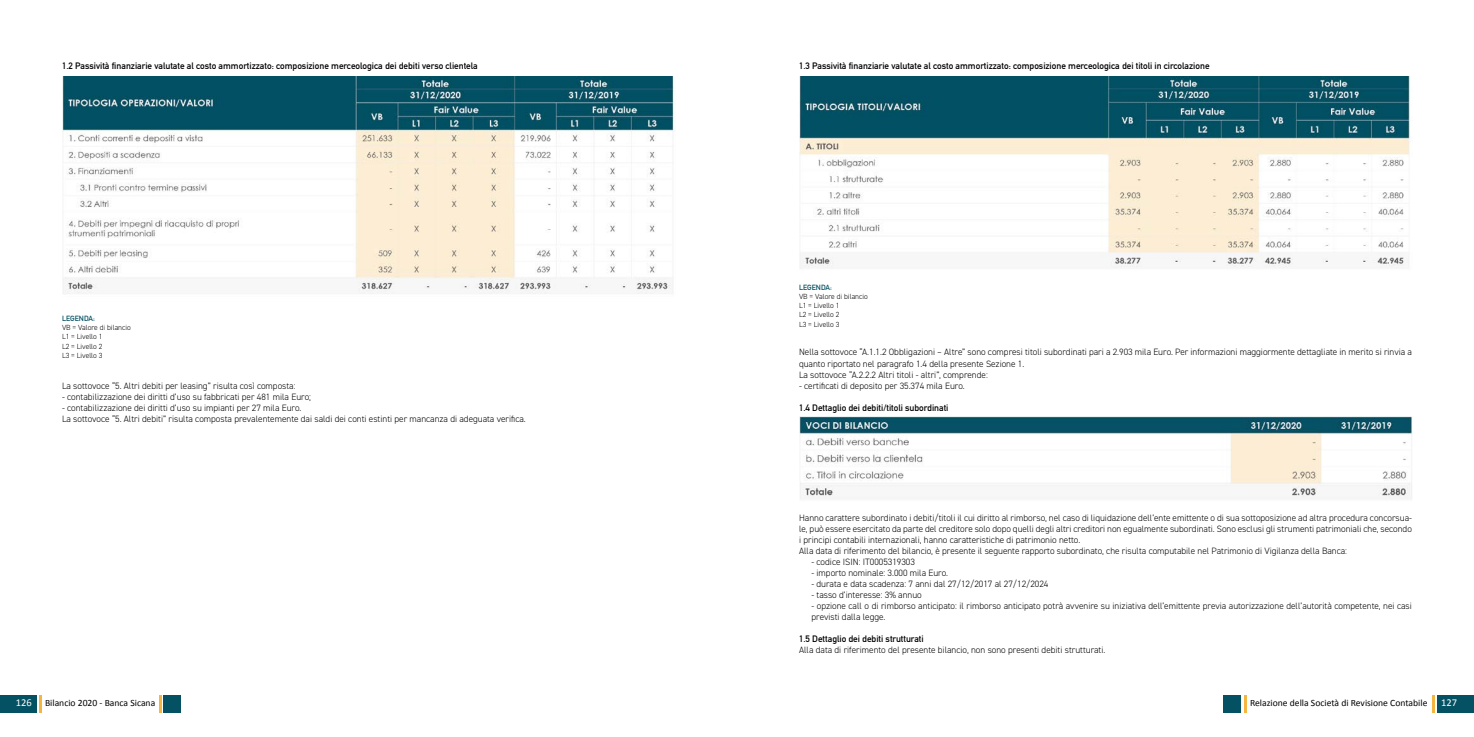
<style>
.page{position:relative;width:1474px;height:737px;background:#fff}
.page>*{position:absolute;margin:0;border:0;box-sizing:border-box;transform-origin:0 0}
.t1{font:10.5px "Calibri";color:#fff}
.t2{font:9.62px "Calibri";color:#000}
.t3{font:300 9.19px/11px "DIN2014";color:#000}
.t4{font:700 9.19px "DIN Alternate";color:#000}
.t5{font:300 7.44px/9.2px "DIN2014";color:#000}
.t6{font:700 7.44px "DIN Alternate";color:#035163}
</style>
<div class="page">
<div style="left:0;top:694px;width:37px;height:18px;background:#035163"></div>
<svg style="left:40px;top:695px;width:2px;height:17px"></svg>
<svg style="left:159px;top:695px;width:2px;height:17px"></svg>
<div style="left:164px;top:694px;width:17px;height:18px;background:#035163"></div>
<div style="left:1436px;top:694px;width:37px;height:18px;background:#035163"></div>
<hr style="left:1431px;top:694px;width:3px;height:18px;background:#f5b541">
<hr style="left:1243px;top:694px;width:3px;height:18px;background:#f5b541">
<div style="left:1223px;top:694px;width:18px;height:18px;background:#035163"></div>
<img style="left:62px;top:76px;width:613px;height:218px">
<img style="left:799px;top:76px;width:612px;height:193px">
<img style="left:799px;top:417px;width:613px;height:82px">
<p class="t4" style="left:62px;top:59px;width:417px">1.2 Passività finanziarie valutate al costo ammortizzato: composizione merceologica dei debiti verso clientela</p>
<p class="t6" style="left:62px;top:313px;width:34px">LEGENDA:</p>
<p class="t5" style="left:62px;top:323px;width:70px">VB = Valore di bilancio<br>L1 = Livello 1<br>L2 = Livello 2<br>L3 = Livello 3</p>
<p class="t3" style="left:62px;top:380px;width:235px">La sottovoce “5. Altri debiti per leasing” risulta così composta:</p>
<p class="t3" style="left:62px;top:391px;width:250px">- contabilizzazione dei diritti d’uso su fabbricati per 481 mila Euro;</p>
<p class="t3" style="left:62px;top:402px;width:465px">- contabilizzazione dei diritti d’uso su impianti per 27 mila Euro.<br>La sottovoce “5. Altri debiti” risulta composta prevalentemente dai saldi dei conti estinti per mancanza di adeguata verifica.</p>
<p class="t4" style="left:799px;top:59px;width:412px">1.3 Passività finanziarie valutate al costo ammortizzato: composizione merceologica dei titoli in circolazione</p>
<p class="t6" style="left:799px;top:281px;width:34px">LEGENDA:</p>
<p class="t5" style="left:799px;top:292px;width:70px">VB = Valore di bilancio<br>L1 = Livello 1<br>L2 = Livello 2<br>L3 = Livello 3</p>
<p class="t3" style="left:799px;top:347px;width:614px">Nella sottovoce “A.1.1.2 Obbligazioni – Altre” sono compresi titoli subordinati pari a 2.903 mila Euro. Per informazioni maggiormente dettagliate in merito si rinvia a quanto riportato nel paragrafo 1.4 della presente Sezione 1.<br>La sottovoce “A.2.2.2 Altri titoli - altri”, comprende:</p>
<p class="t3" style="left:799px;top:380px;width:167px">- certificati di deposito per 35.374 mila Euro.</p>
<p class="t4" style="left:799px;top:400px;width:151px">1.4 Dettaglio dei debiti/titoli subordinati</p>
<p class="t3" style="left:799px;top:512px;width:614px">Hanno carattere subordinato i debiti/titoli il cui diritto al rimborso, nel caso di liquidazione dell’ente emittente o di sua sottoposizione ad altra procedura concorsua&shy;le, può essere esercitato da parte del creditore solo dopo quelli degli altri creditori non egualmente subordinati. Sono esclusi gli strumenti patrimoniali che, secondo i principi contabili internazionali, hanno caratteristiche di patrimonio netto.<br>Alla data di riferimento del bilancio, è presente il seguente rapporto subordinato, che risulta computabile nel Patrimonio di Vigilanza della Banca:</p>
<p class="t3" style="left:811px;top:556px;width:105px">- codice ISIN: IT0005319303</p>
<p class="t3" style="left:811px;top:567px;width:138px">- importo nominale: 3.000 mila Euro.</p>
<p class="t3" style="left:811px;top:578px;width:238px">- durata e data scadenza: 7 anni dal 27/12/2017 al 27/12/2024</p>
<p class="t3" style="left:811px;top:589px;width:112px">- tasso d’interesse: 3% annuo</p>
<p class="t3" style="left:811px;top:600px;width:602px">- opzione call o di rimborso anticipato: il rimborso anticipato potrà avvenire su iniziativa dell’emittente previa autorizzazione dell’autorità competente, nei casi previsti dalla legge.</p>
<p class="t4" style="left:799px;top:632px;width:126px">1.5 Dettaglio dei debiti strutturati</p>
<p class="t3" style="left:799px;top:644px;width:308px">Alla data di riferimento del presente bilancio, non sono presenti debiti strutturati.</p>
<p class="t1" style="left:16px;top:695px;width:17px">126</p>
<p class="t2" style="left:45px;top:696px;width:112px">Bilancio 2020 - Banca Sicana</p>
<p class="t2" style="left:1250px;top:696px;width:179px">Relazione della Società di Revisione Contabile</p>
<p class="t1" style="left:1441px;top:695px;width:17px">127</p>
</div>
